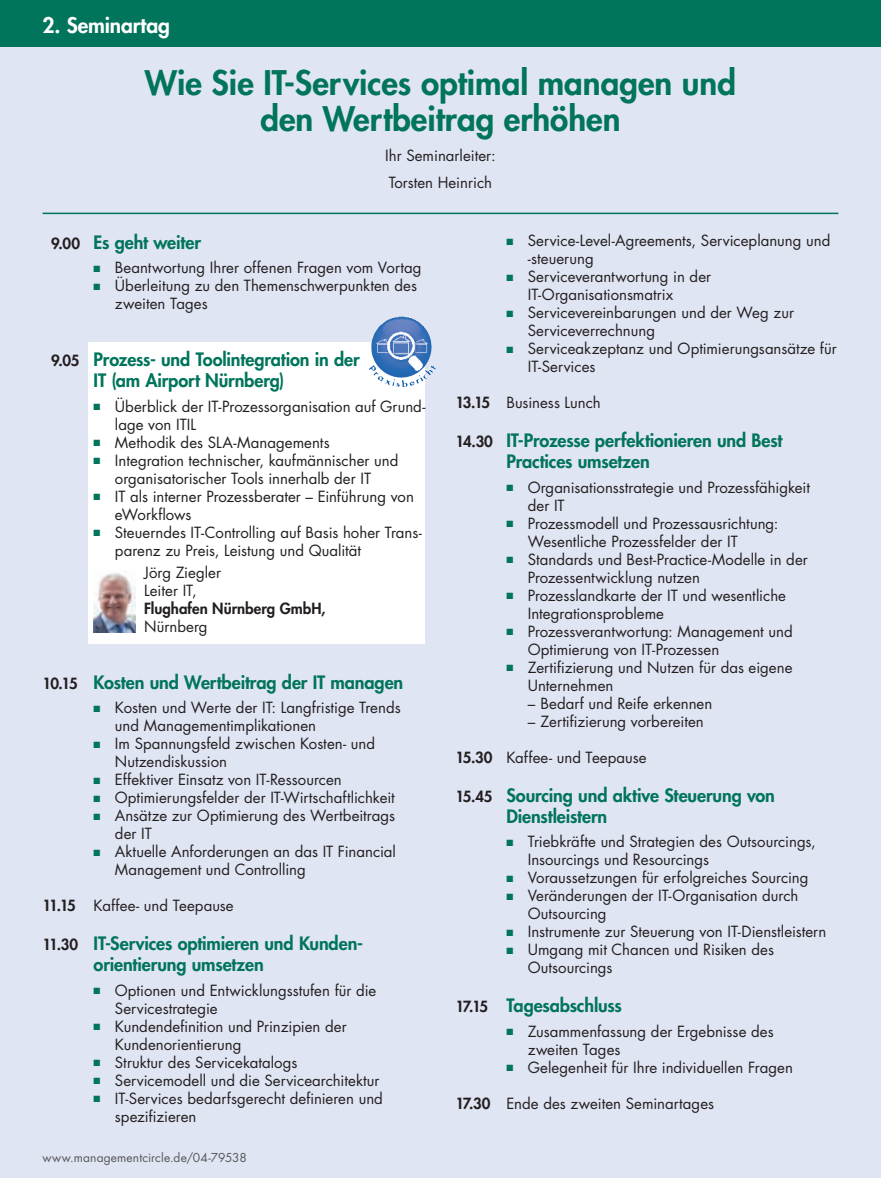
<style>
.page{position:relative;width:881px;height:1178px;background:#fff}
.page>*{position:absolute;margin:0;border:0;box-sizing:border-box;transform-origin:0 0}
.t1{font:800 33px/36px "Futura Std";color:#01745c;text-align:center}
.t2{font:800 21px "Futura Std";letter-spacing:-.005em;color:#fff}
.t3{font:800 18px/21px "Futura Std";letter-spacing:-.005em;color:#01745c}
.t4{font:15px/18px "Futura Std";color:#231f20}
.t5{font:800 15px "Futura Std";color:#231f20}
.t6{font:12px "Futura Std";letter-spacing:.01em;color:#57585a}
.s1{font-size:15px;color:#231f20}
.s2{color:#01745c}
.s3{font-weight:800}
</style>
<div class="page">
<div style="left:0;top:0;width:880px;height:1178px;background:#e0e5f3"></div>
<div style="left:0;top:0;width:880px;height:47px;background:#01745c"></div>
<hr style="left:43px;top:213px;width:795px;height:1px;background:#01745c">
<div style="left:88px;top:342px;width:336px;height:302px;background:#fff"></div>
<img style="left:94px;top:573px;width:42px;height:59px">
<img style="left:371px;top:316px;width:28px;height:61px">
<h2 class="t2" style="left:43px;top:12px;width:129px">2. Seminartag</h2>
<h1 class="t1" style="left:145px;top:65px;width:592px">Wie Sie IT-Services optimal managen und den Wertbeitrag erhöhen</h1>
<p class="t4" style="left:385px;top:143px;width:112px;line-height:26.5px">Ihr Seminarleiter:<br>Torsten Heinrich</p>
<p class="t3" style="left:51px;top:232px;width:151px"><span class="s1">9.00</span> Es geht weiter</p>
<p class="t4" style="left:94px;top:259px;width:329px"><span class="s2">■</span> Beantwortung Ihrer offenen Fragen vom Vortag</p>
<p class="t4" style="left:115px;top:277px;width:303px;text-indent:-21px"><span class="s2">■</span> Überleitung zu den Themenschwerpunkten des zweiten Tages</p>
<p class="t3" style="left:94px;top:349px;width:267px;text-indent:-42px"><span class="s1">9.05</span> Prozess- und Toolintegration in der<br>IT (am Airport Nürnberg)</p>
<p class="t4" style="left:115px;top:397px;width:312px;text-indent:-21px"><span class="s2">■</span> Überblick der IT-Prozessorganisation auf Grund&shy;lage von ITIL</p>
<p class="t4" style="left:94px;top:433px;width:237px"><span class="s2">■</span> Methodik des SLA-Managements</p>
<p class="t4" style="left:94px;top:451px;width:306px;text-align:center"><span class="s2">■</span> Integration technischer, kaufmännischer und organisatorischer Tools innerhalb der IT</p>
<p class="t4" style="left:115px;top:487px;width:300px;text-indent:-21px"><span class="s2">■</span> IT als interner Prozessberater – Einführung von eWorkflows</p>
<p class="t4" style="left:115px;top:523px;width:308px;text-indent:-21px"><span class="s2">■</span> Steuerndes IT-Controlling auf Basis hoher Trans&shy;parenz zu Preis, Leistung und Qualität</p>
<p class="t4" style="left:144px;top:563px;width:78px">Jörg Ziegler<br>Leiter IT,</p>
<p class="t5" style="left:144px;top:599px;width:183px">Flughafen Nürnberg GmbH,</p>
<p class="t4" style="left:144px;top:617px;width:65px">Nürnberg</p>
<p class="t3" style="left:43px;top:672px;width:362px"><span class="s1">10.15</span> Kosten und Wertbeitrag der IT managen</p>
<p class="t4" style="left:115px;top:699px;width:287px;text-indent:-21px"><span class="s2">■</span> Kosten und Werte der IT: Langfristige Trends und Managementimplikationen</p>
<p class="t4" style="left:115px;top:735px;width:262px;text-indent:-21px"><span class="s2">■</span> Im Spannungsfeld zwischen Kosten- und<br>Nutzendiskussion</p>
<p class="t4" style="left:94px;top:771px;width:250px"><span class="s2">■</span> Effektiver Einsatz von IT-Ressourcen</p>
<p class="t4" style="left:94px;top:789px;width:302px"><span class="s2">■</span> Optimierungsfelder der IT-Wirtschaftlichkeit</p>
<p class="t4" style="left:115px;top:807px;width:281px;text-indent:-21px"><span class="s2">■</span> Ansätze zur Optimierung des Wertbeitrags der IT</p>
<p class="t4" style="left:115px;top:843px;width:282px;text-indent:-21px"><span class="s2">■</span> Aktuelle Anforderungen an das IT Financial<br>Management und Controlling</p>
<p class="t4" style="left:43px;top:897px;width:193px"><span class="s3">11.15</span> Kaffee- und Teepause</p>
<p class="t3" style="left:94px;top:933px;width:271px;text-indent:-51px"><span class="s1">11.30</span> IT-Services optimieren und Kunden&shy;orientierung umsetzen</p>
<p class="t4" style="left:115px;top:981px;width:263px;text-indent:-21px"><span class="s2">■</span> Optionen und Entwicklungsstufen für die<br>Servicestrategie</p>
<p class="t4" style="left:115px;top:1017px;width:233px;text-indent:-21px"><span class="s2">■</span> Kundendefinition und Prinzipien der<br>Kundenorientierung</p>
<p class="t4" style="left:94px;top:1053px;width:205px"><span class="s2">■</span> Struktur des Servicekatalogs</p>
<p class="t4" style="left:94px;top:1071px;width:287px"><span class="s2">■</span> Servicemodell und die Servicearchitektur</p>
<p class="t4" style="left:115px;top:1089px;width:269px;text-indent:-21px"><span class="s2">■</span> IT-Services bedarfsgerecht definieren und spezifizieren</p>
<p class="t6" style="left:43px;top:1150px;width:206px">www.managementcircle.de/04-79538</p>
<p class="t4" style="left:527px;top:232px;width:304px;text-indent:-21px"><span class="s2">■</span> Service-Level-Agreements, Serviceplanung und -steuerung</p>
<p class="t4" style="left:527px;top:268px;width:185px;text-indent:-21px"><span class="s2">■</span> Serviceverantwortung in der<br>IT-Organisationsmatrix</p>
<p class="t4" style="left:527px;top:304px;width:268px;text-indent:-21px"><span class="s2">■</span> Servicevereinbarungen und der Weg zur<br>Serviceverrechnung</p>
<p class="t4" style="left:527px;top:340px;width:310px;text-indent:-21px"><span class="s2">■</span> Serviceakzeptanz und Optimierungsansätze für<br>IT-Services</p>
<p class="t4" style="left:455px;top:394px;width:147px"><span class="s3">13.15</span> Business Lunch</p>
<p class="t3" style="left:506px;top:430px;width:277px;text-indent:-51px"><span class="s1">14.30</span> IT-Prozesse perfektionieren und Best<br>Practices umsetzen</p>
<p class="t4" style="left:527px;top:478px;width:283px;text-indent:-21px"><span class="s2">■</span> Organisationsstrategie und Prozessfähigkeit der IT</p>
<p class="t4" style="left:527px;top:514px;width:252px;text-indent:-21px"><span class="s2">■</span> Prozessmodell und Prozessausrichtung:<br>Wesentliche Prozessfelder der IT</p>
<p class="t4" style="left:527px;top:550px;width:281px;text-indent:-21px"><span class="s2">■</span> Standards und Best-Practice-Modelle in der<br>Prozessentwicklung nutzen</p>
<p class="t4" style="left:527px;top:586px;width:260px;text-indent:-21px"><span class="s2">■</span> Prozesslandkarte der IT und wesentliche<br>Integrationsprobleme</p>
<p class="t4" style="left:527px;top:622px;width:266px;text-indent:-21px"><span class="s2">■</span> Prozessverantwortung: Management und<br>Optimierung von IT-Prozessen</p>
<p class="t4" style="left:527px;top:658px;width:266px;text-indent:-21px"><span class="s2">■</span> Zertifizierung und Nutzen für das eigene<br>Unternehmen</p>
<p class="t4" style="left:527px;top:694px;width:186px">– Bedarf und Reife erkennen</p>
<p class="t4" style="left:527px;top:712px;width:177px">– Zertifizierung vorbereiten</p>
<p class="t4" style="left:455px;top:748px;width:193px"><span class="s3">15.30</span> Kaffee- und Teepause</p>
<p class="t3" style="left:506px;top:784px;width:270px;text-indent:-51px"><span class="s1">15.45</span> Sourcing und aktive Steuerung von<br>Dienstleistern</p>
<p class="t4" style="left:527px;top:833px;width:289px;text-indent:-21px"><span class="s2">■</span> Triebkräfte und Strategien des Outsourcings,<br>Insourcings und Resourcings</p>
<p class="t4" style="left:506px;top:869px;width:303px"><span class="s2">■</span> Voraussetzungen für erfolgreiches Sourcing</p>
<p class="t4" style="left:527px;top:887px;width:272px;text-indent:-21px"><span class="s2">■</span> Veränderungen der IT-Organisation durch<br>Outsourcing</p>
<p class="t4" style="left:506px;top:923px;width:321px"><span class="s2">■</span> Instrumente zur Steuerung von IT-Dienstleistern</p>
<p class="t4" style="left:527px;top:941px;width:248px;text-indent:-21px"><span class="s2">■</span> Umgang mit Chancen und Risiken des<br>Outsourcings</p>
<p class="t3" style="left:455px;top:995px;width:168px"><span class="s1">17.15</span> Tagesabschluss</p>
<p class="t4" style="left:527px;top:1022px;width:247px;text-indent:-21px"><span class="s2">■</span> Zusammenfassung der Ergebnisse des zweiten Tages</p>
<p class="t4" style="left:506px;top:1058px;width:288px"><span class="s2">■</span> Gelegenheit für Ihre individuellen Fragen</p>
<p class="t4" style="left:455px;top:1094px;width:260px"><span class="s3">17.30</span> Ende des zweiten Seminartages</p>
</div>
